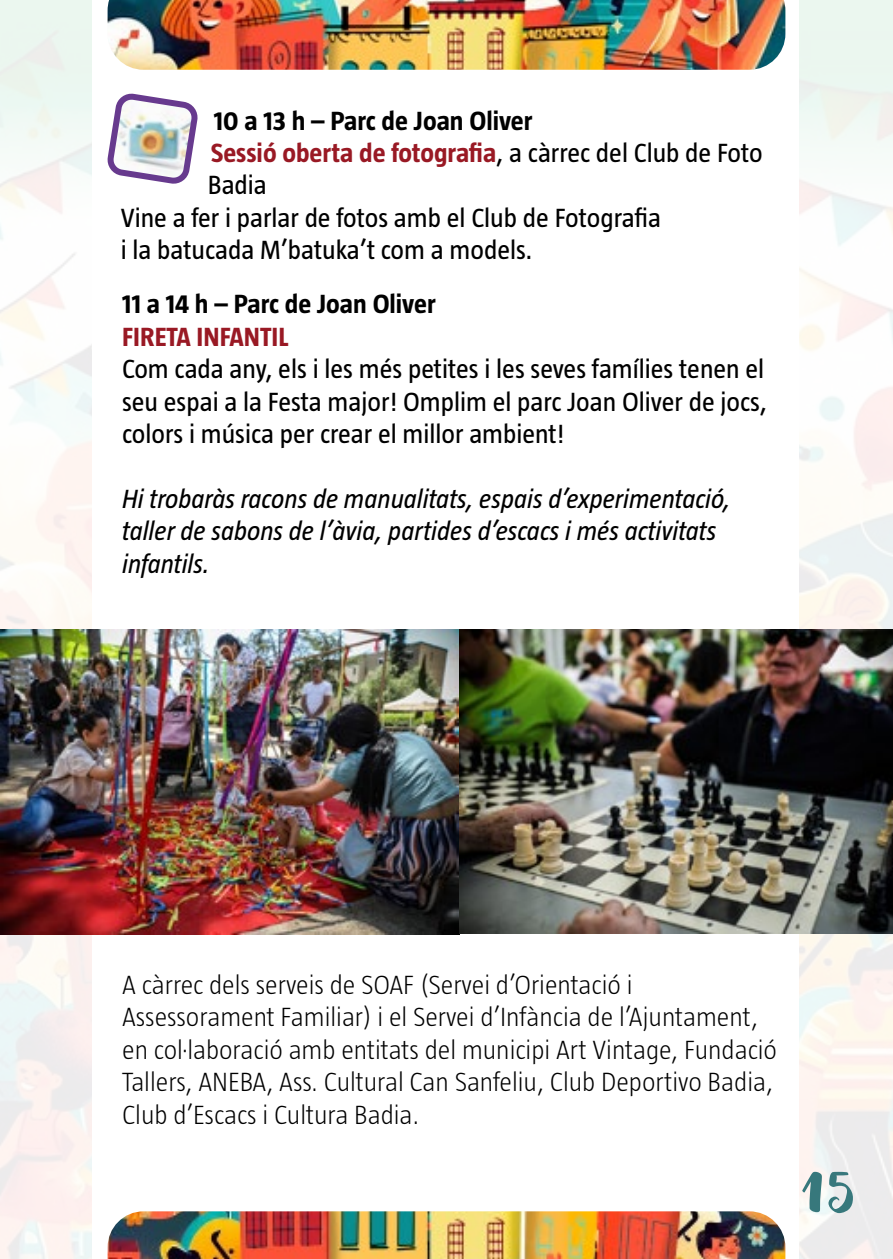
<style>
.page{position:relative;width:893px;height:1259px;background:#fff}
.page>*{position:absolute;margin:0;border:0;box-sizing:border-box;transform-origin:0 0}
.t1{font:54px "Muthiara Demo Version";color:#37787c}
.t2{font:300 27px/32.4px "Taz";color:#000}
.t3{font:27px/32.4px "Taz";color:#000;text-align:justify}
.t4{font:italic 27px/32.4px "Taz";color:#000}
.t5{font:700 27px "Taz";color:#991924}
.t6{font:700 27px "Taz";color:#000}
.s1{font-weight:400;color:#000}
</style>
<div class="page">
<div style="left:0;top:0;width:92px;height:1259px;background:linear-gradient(to right,#f7f7f4,#f8f5f2)"></div>
<img style="left:0;top:629px;width:893px;height:305px">
<img style="left:108px;top:0;width:677px;height:70px">
<img style="left:108px;top:1211px;width:677px;height:48px">
<svg style="left:107px;top:93px;width:91px;height:91px"></svg>
<p class="t6" style="left:214px;top:105px;width:320px">10 a 13 h – Parc de Joan Oliver</p>
<p class="t5" style="left:211px;top:138px;width:554px">Sessió oberta de fotografia<span class="s1">, a càrrec del Club de Foto</span></p>
<p class="t3" style="left:208px;top:169px;width:61px">Badia</p>
<p class="t3" style="left:121px;top:201px;width:542px">Vine a fer i parlar de fotos amb el Club de Fotografia</p>
<p class="t3" style="left:121px;top:234px;width:413px">i la batucada M’batuka’t com a models.</p>
<p class="t6" style="left:122px;top:289px;width:315px">11 a 14 h – Parc de Joan Oliver</p>
<p class="t5" style="left:122px;top:321px;width:168px">FIRETA INFANTIL</p>
<p class="t3" style="left:122px;top:352px;width:646px">Com cada any, els i les més petites i les seves famílies tenen el seu espai a la Festa major! Omplim el parc Joan Oliver de jocs, colors i música per crear el millor ambient!</p>
<p class="t4" style="left:122px;top:482px;width:610px">Hi trobaràs racons de manualitats, espais d’experimentació, taller de sabons de l’àvia, partides d’escacs i més activitats infantils.</p>
<p class="t2" style="left:122px;top:968px;width:656px">A càrrec dels serveis de SOAF (Servei d’Orientació i Assessorament Familiar) i el Servei d’Infància de l’Ajuntament, en col·laboració amb entitats del municipi Art Vintage, Fundació Tallers, ANEBA, Ass. Cultural Can Sanfeliu, Club Deportivo Badia, Club d’Escacs i Cultura Badia.</p>
<h1 class="t1" style="left:798px;top:1160px;width:59px">15</h1>
</div>
